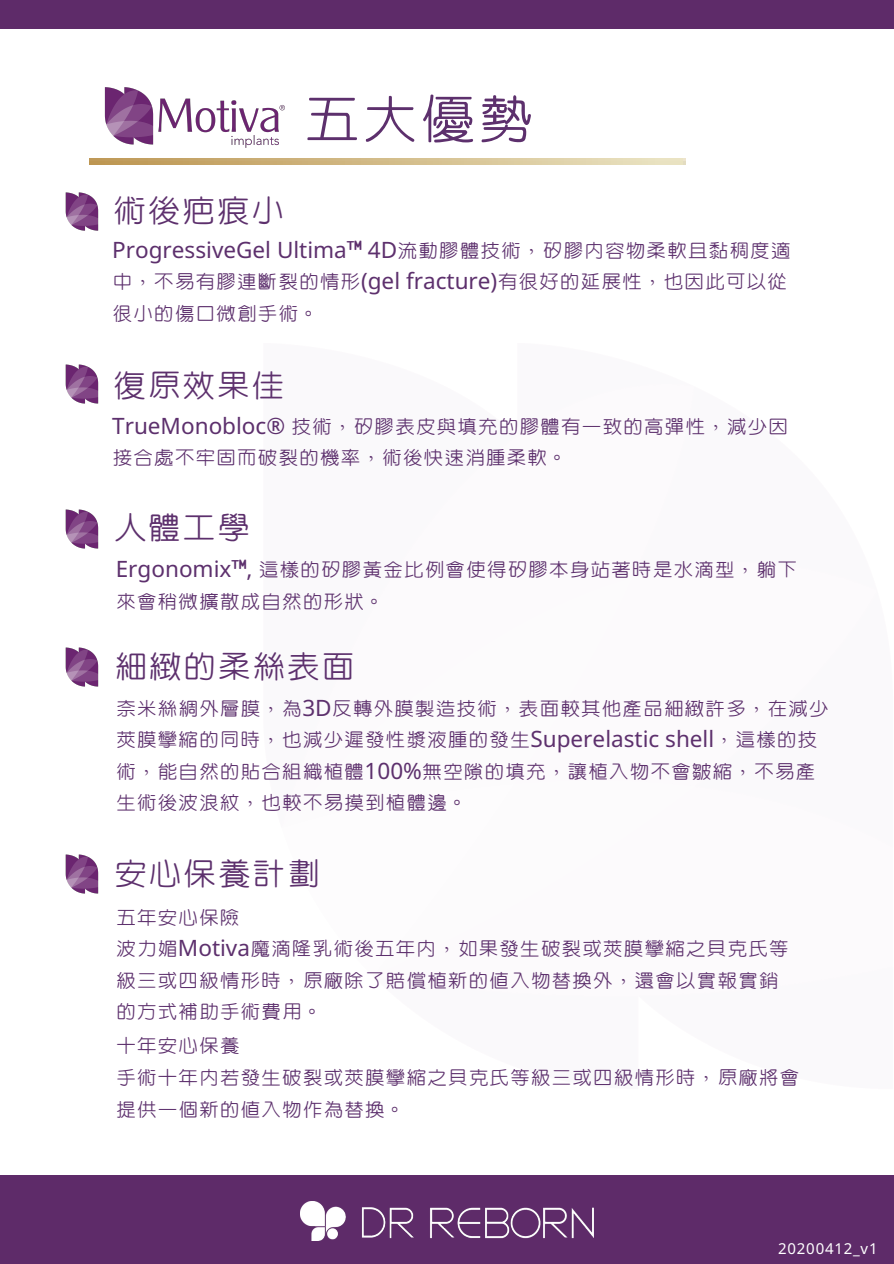
<style>
.page{position:relative;width:894px;height:1264px;background:#fff}
.page>*{position:absolute;margin:0;border:0;box-sizing:border-box;transform-origin:0 0}
.t1{font:63px "cw Te X Yen";color:#5d306d}
.t2{font:37.5px "cw Te X Yen";color:#5d306d}
.t3{font:22.5px/31.5px "cw Te X Yen";color:#5d306d}
.t4{font:22.5px "Noto Sans";color:#5d306d}
.t5{font:15px "Noto Sans";letter-spacing:.05em;color:#fff}
.s1{font-family:"cw Te X Yen"}
.s2{font-family:"Noto Sans"}
</style>
<div class="page">
<div style="left:0;top:1175px;width:893px;height:88px;background:#5e2b69"></div>
<div style="left:0;top:0;width:893px;height:29px;background:#5e2b69"></div>
<img style="left:300px;top:1201px;width:293px;height:39px">
<img style="left:104px;top:87px;width:181px;height:61px">
<img style="left:89px;top:158px;width:596px;height:6px">
<img style="left:65px;top:192px;width:34px;height:39px">
<img style="left:65px;top:364px;width:34px;height:40px">
<img style="left:65px;top:854px;width:34px;height:40px">
<img style="left:65px;top:509px;width:34px;height:40px">
<img style="left:65px;top:647px;width:34px;height:40px">
<h1 class="t1" style="left:303px;top:90px;width:234px">五大優勢</h1>
<h2 class="t2" style="left:112px;top:193px;width:174px">術後疤痕小</h2>
<p class="t4" style="left:112px;top:233px;width:680px">ProgressiveGel Ultima<span class="s1">™</span> 4D<span class="s1">流動膠體技術，矽膠內容物柔軟且黏稠度適</span></p>
<p class="t3" style="left:112px;top:266px;width:676px">中，不易有膠連斷裂的情形<span class="s2">(gel fracture)</span>有很好的延展性，也因此可以從很小的傷口微創手術。</p>
<h2 class="t2" style="left:112px;top:368px;width:174px">復原效果佳</h2>
<p class="t3" style="left:112px;top:411px;width:677px"><span class="s2">TrueMonobloc®</span> 技術，矽膠表皮與填充的膠體有一致的高彈性，減少因接合處不牢固而破裂的機率，術後快速消腫柔軟。</p>
<h2 class="t2" style="left:113px;top:511px;width:140px">人體工學</h2>
<p class="t3" style="left:116px;top:555px;width:683px"><span class="s2">Ergonomix</span>™<span class="s2">,</span> 這樣的矽膠黃金比例會使得矽膠本身站著時是水滴型，躺下來會稍微擴散成自然的形狀。</p>
<h2 class="t2" style="left:113px;top:649px;width:243px">細緻的柔絲表面</h2>
<p class="t3" style="left:116px;top:693px;width:714px">奈米絲綢外層膜，為<span class="s2">3D</span>反轉外膜製造技術，表面較其他產品細緻許多，在減少莢膜攣縮的同時，也減少遲發性漿液腫的發生<span class="s2">Superelastic shell</span>，這樣的技術，能自然的貼合組織植體<span class="s2">100%</span>無空隙的填充，讓植入物不會皺縮，不易產生術後波浪紋，也較不易摸到植體邊。</p>
<h2 class="t2" style="left:113px;top:856px;width:209px">安心保養計劃</h2>
<p class="t3" style="left:116px;top:902px;width:674px">五年安心保險<br>波力媚<span class="s2">Motiva</span>魔滴隆乳術後五年內，如果發生破裂或莢膜攣縮之貝克氏等級三或四級情形時，原廠除了賠償植新的值入物替換外，還會以實報實銷的方式補助手術費用。</p>
<p class="t3" style="left:116px;top:1030px;width:685px">十年安心保養<br>手術十年內若發生破裂或莢膜攣縮之貝克氏等級三或四級情形時，原廠將會提供一個新的值入物作為替換。</p>
<p class="t5" style="left:778px;top:1237px;width:101px">20200412_v1</p>
</div>
